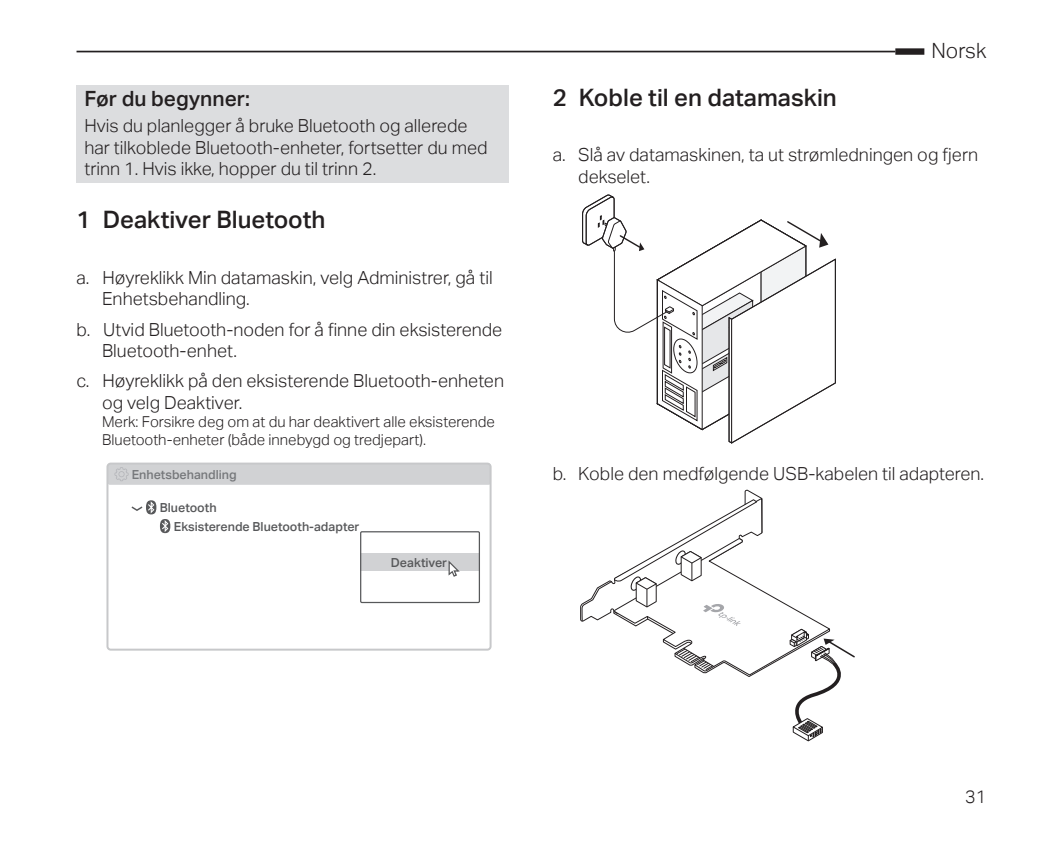
<style>
.page{position:relative;width:1063px;height:851px;background:#fff}
.page>*{position:absolute;margin:0;border:0;box-sizing:border-box;transform-origin:0 0}
.t1{font:24px "TP Link Aktiv Medium";color:#231f20}
.t2{font:21px "TP Link Aktiv Medium";color:#231f20}
.t3{font:21px "TP Link Aktiv Light";color:#231f20}
.t4{font:18px/21.6px "TP Link Aktiv Light";color:#231f20}
.t5{font:15px/18px "TP Link Aktiv Light";color:#231f20}
.t6{font:12.6px "TP Link Aktiv Medium";color:#57585a}
.t7{font:12.6px "TP Link Aktiv Medium";color:#76787b}
</style>
<div class="page">
<div style="left:895px;top:48px;width:29px;height:7px;background:#231f20"></div>
<hr style="left:77px;top:51px;width:818px;height:1px;background:#231f20">
<svg style="left:582px;top:195px;width:254px;height:249px"></svg>
<svg style="left:580px;top:489px;width:275px;height:252px"></svg>
<div style="left:360px;top:553px;width:120px;height:17px;background:#d1d2d4"></div>
<div style="left:107px;top:463px;width:384px;height:21px;background:#d1d2d4;border-radius:2px"></div>
<div style="left:106px;top:462px;width:386px;height:188px;border:2px solid #c7c8ca;border-radius:3px"></div>
<svg style="left:114px;top:467px;width:15px;height:14px"></svg>
<svg style="left:118px;top:471px;width:7px;height:6px"></svg>
<svg style="left:132px;top:500px;width:38px;height:33px"></svg>
<svg style="left:447px;top:560px;width:14px;height:17px"></svg>
<div style="left:360px;top:531px;width:120px;height:72px;border:1px solid #57585a"></div>
<div style="left:77px;top:85px;width:432px;height:97px;background:#dcdddf"></div>
<p class="t2" style="left:84px;top:86px;width:167px">Før du begynner:</p>
<p class="t4" style="left:84px;top:115px;width:405px">Hvis du planlegger å bruke Bluetooth og allerede har tilkoblede Bluetooth-enheter, fortsetter du med trinn 1. Hvis ikke, hopper du til trinn 2.</p>
<h1 class="t1" style="left:77px;top:206px;width:251px">1 Deaktiver Bluetooth</h1>
<p class="t4" style="left:102px;top:267px;width:392px;text-indent:-26px">a. Høyreklikk Min datamaskin, velg Administrer, gå til<br>Enhetsbehandling.</p>
<p class="t4" style="left:102px;top:318px;width:402px;text-indent:-26px">b. Utvid Bluetooth-noden for å finne din eksisterende<br>Bluetooth-enhet.</p>
<p class="t4" style="left:102px;top:370px;width:404px;text-indent:-26px">c. Høyreklikk på den eksisterende Bluetooth-enheten og velg Deaktiver.</p>
<p class="t5" style="left:102px;top:413px;width:394px">Merk: Forsikre deg om at du har deaktivert alle eksisterende<br>Bluetooth-enheter (både innebygd og tredjepart).</p>
<p class="t7" style="left:132px;top:467px;width:106px">Enhetsbehandling</p>
<p class="t6" style="left:160px;top:500px;width:58px">Bluetooth</p>
<p class="t6" style="left:174px;top:519px;width:187px">Eksisterende Bluetooth-adapter</p>
<p class="t6" style="left:391px;top:555px;width:58px">Deaktiver</p>
<h1 class="t1" style="left:553px;top:83px;width:286px">2 Koble til en datamaskin</h1>
<p class="t3" style="left:932px;top:38px;width:56px">Norsk</p>
<p class="t4" style="left:578px;top:144px;width:401px;text-indent:-26px">a. Slå av datamaskinen, ta ut strømledningen og fjern dekselet.</p>
<p class="t4" style="left:553px;top:463px;width:433px">b. Koble den medfølgende USB-kabelen til adapteren.</p>
<p class="t4" style="left:965px;top:785px;width:23px">31</p>
</div>
